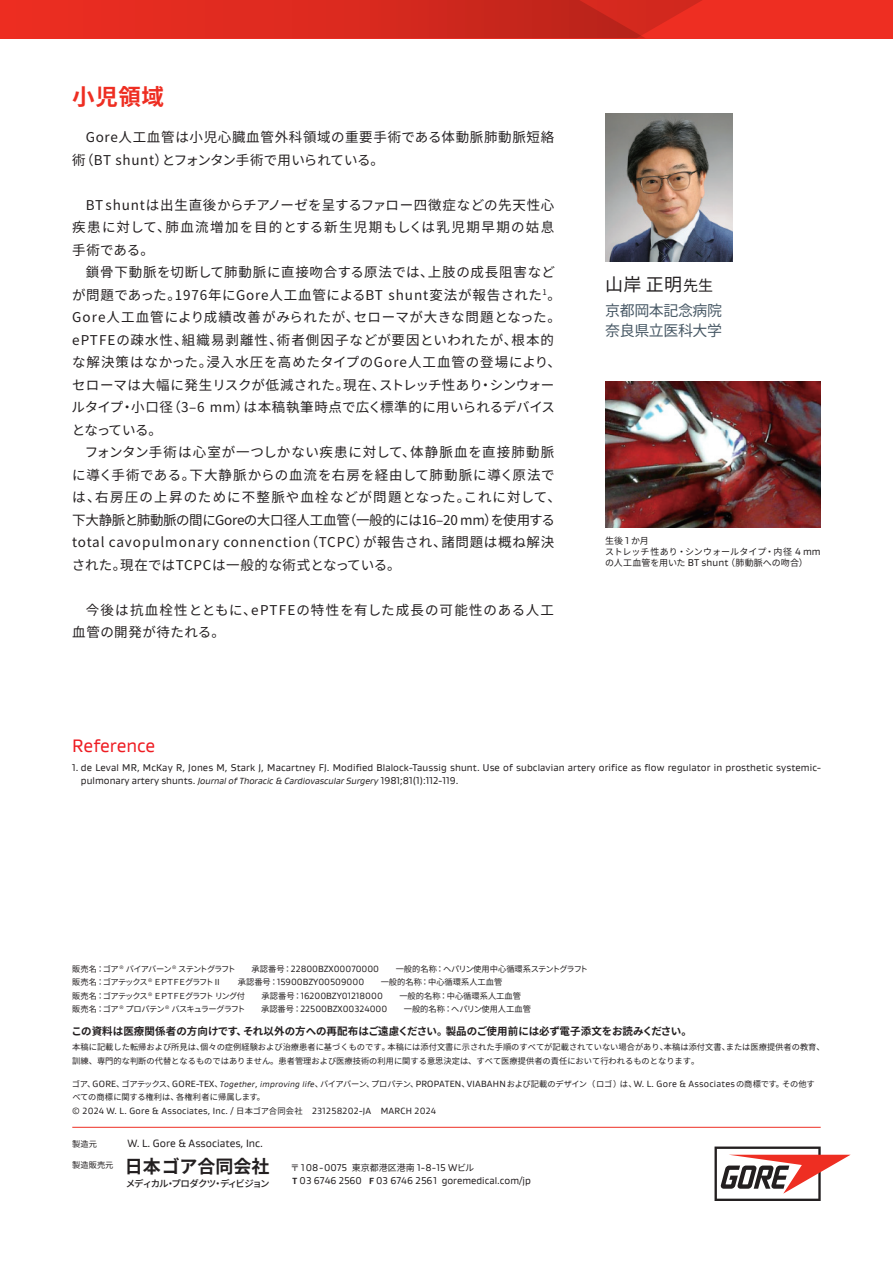
<style>
.page{position:relative;width:893px;height:1263px;background:#fff}
.page>*{position:absolute;margin:0;border:0;box-sizing:border-box;transform-origin:0 0}
.t1{font:700 22.5px "Noto Sans CJ Kjp";color:#ee2e22}
.t2{font:18.15px "Gore Gustan";color:#ee1d23}
.t3{font:700 18px "Noto Sans CJ Kjp";color:#231f20}
.t4{font:18px "Noto Sans CJ Kjp";color:#231f20}
.t5{font:15px/19.5px "Noto Sans CJ Kjp";letter-spacing:-.03em;color:#475865}
.t6{font:13.5px/22.5px "Noto Sans CJ Kjp";letter-spacing:.05em;color:#231f20}
.t7{font:13.5px/22.5px "Noto Sans CJ Kjp";letter-spacing:.075em;color:#231f20}
.t8{font:10.65px "Gore Gustan";color:#231f20}
.t9{font:700 10.5px "Noto Sans CJ Kjp";letter-spacing:-.005em;color:#231f20}
.t10{font:9.9px/13.5px "Gore Gustan";letter-spacing:.01em;color:#231f20}
.t11{font:500 9.45px "Noto Sans CJ Kjp";letter-spacing:-.1em;color:#231f20}
.t12{font:9.15px "Gore Gustan";letter-spacing:.025em;color:#231f20}
.t13{font:9px/10.8px "Noto Sans CJ Kjp";color:#231f20}
.t14{font:8.25px/13.5px "Noto Sans CJ Kjp";letter-spacing:-.035em;color:#231f20}
.t15{font:8.25px/13.5px "Noto Sans CJ Kjp";color:#231f20}
.t16{font:8.25px/13.5px "Noto Sans CJ Kjp";letter-spacing:-.03em;color:#231f20}
.s1{font-size:15px}
.s2{font-family:"Gore Gustan";font-size:9.9px}
.s3{font-style:italic;font-size:9px}
.s4{font-family:"Gore Gustan";font-size:9.15px}
.s5{font-family:"Gore Gustan";font-style:italic}
.s6{font-family:"Noto Sans CJ Kjp";font-size:8.25px}
.s7{font-family:"Noto Sans CJ Kjp";font-size:9px}
.s8{font-weight:700;font-size:9px}
</style>
<div class="page">
<div style="left:0;top:0;width:893px;height:38px;background:#ee2e22"></div>
<svg style="left:171px;top:0;width:531px;height:38px"></svg>
<svg style="left:714px;top:1146px;width:137px;height:55px"></svg>
<hr style="left:892px;top:0;width:1px;height:165px;background:#cdced0">
<hr style="left:72px;top:1127px;width:749px;height:1px;background:#ee2e22">
<img style="left:605px;top:113px;width:128px;height:149px">
<img style="left:605px;top:381px;width:216px;height:147px">
<h1 class="t1" style="left:72px;top:84px;width:93px">小児領域</h1>
<p class="t6" style="left:72px;top:126px;width:483px;text-indent:14px">Gore人工血管は小児心臓血管外科領域の重要手術である体動脈肺動脈短絡術（BT shunt）とフォンタン手術で用いられている。</p>
<p class="t6" style="left:72px;top:194px;width:483px;text-align:justify;text-indent:14px">BT shuntは出生直後からチアノーゼを呈するファロー四徴症などの先天性心疾患に対して、肺血流増加を目的とする新生児期もしくは乳児期早期の姑息手術である。</p>
<p class="t6" style="left:72px;top:261px;width:491px;text-indent:14px">鎖骨下動脈を切断して肺動脈に直接吻合する原法では、上肢の成長阻害などが問題であった。1976年にGore人工血管によるBT shunt変法が報告された<sup>1</sup>。Gore人工血管により成績改善がみられたが、セローマが大きな問題となった。ePTFEの疎水性、組織易剥離性、術者側因子などが要因といわれたが、根本的な解決策はなかった。浸入水圧を高めたタイプのGore人工血管の登場により、セローマは大幅に発生リスクが低減された。現在、ストレッチ性あり・シンウォールタイプ・小口径（3–6 mm）は本稿執筆時点で広く標準的に用いられるデバイスとなっている。</p>
<p class="t6" style="left:72px;top:441px;width:491px;text-indent:13px">フォンタン手術は心室が一つしかない疾患に対して、体静脈血を直接肺動脈に導く手術である。下大静脈からの血流を右房を経由して肺動脈に導く原法では、右房圧の上昇のために不整脈や血栓などが問題となった。これに対して、下大静脈と肺動脈の間にGoreの大口径人工血管（一般的には16–20 mm）を使用するtotal cavopulmonary connenction（TCPC）が報告され、諸問題は概ね解決された。現在ではTCPCは一般的な術式となっている。</p>
<p class="t7" style="left:72px;top:599px;width:483px;text-indent:14px">今後は抗血栓性とともに、ePTFEの特性を有した成長の可能性のある人工血管の開発が待たれる。</p>
<h3 class="t4" style="left:605px;top:274px;width:109px">山岸 正明<span class="s1">先生</span></h3>
<p class="t5" style="left:605px;top:301px;width:118px">京都岡本記念病院奈良県立医科大学</p>
<p class="t13" style="left:605px;top:536px;width:217px">生後 <span class="s2">1</span>か月<br>ストレッチ性あり・シンウォールタイプ・内径 <span class="s2">4 mm</span>の人工血管を用いた <span class="s2">BT shunt</span>（肺動脈への吻合）</p>
<h2 class="t2" style="left:72px;top:734px;width:85px">Reference</h2>
<p class="t10" style="left:81px;top:760px;width:741px;text-indent:-9px">1. de Leval MR, McKay R, Jones M, Stark J, Macartney FJ. Modified Blalock-Taussig shunt. Use of subclavian artery orifice as flow regulator in prosthetic systemic&shy;pulmonary artery shunts. <span class="s3">Journal of Thoracic &amp; Cardiovascular Surgery</span> 1981;81(1):112-119.</p>
<p class="t14" style="left:72px;top:962px;width:517px">販売名：ゴア<sup>®</sup> バイアバーン<sup>®</sup> ステントグラフト　　承認番号：<span class="s4">22800BZX00070000</span>　　一般的名称：ヘパリン使用中心循環系ステントグラフト販売名：ゴアテックス<sup>®</sup> ＥＰＴＦＥグラフトⅡ　　承認番号：<span class="s4">15900BZY00509000</span>　　一般的名称：中心循環系人工血管<br>販売名：ゴアテックス<sup>®</sup> ＥＰＴＦＥグラフトリング付　　承認番号：<span class="s4">16200BZY01218000</span>　　一般的名称：中心循環系人工血管<br>販売名：ゴア<sup>®</sup> プロパテン<sup>®</sup> バスキュラーグラフト　　承認番号：<span class="s4">22500BZX00324000</span>　　一般的名称：へパリン使用人工血管</p>
<p class="t9" style="left:72px;top:1025px;width:622px">この資料は医療関係者の方向けです、それ以外の方への再配布はご遠慮ください。製品のご使用前には必ず電子添文をお読みください。</p>
<p class="t15" style="left:72px;top:1041px;width:754px">本稿に記載した転帰および所見は、個々の症例経験および治療患者に基づくものです。本稿には添付文書に示された手順のすべてが記載されていない場合があり、本稿は添付文書、または医療提供者の教育、訓練、専門的な判断の代替となるものではありません。患者管理および医療技術の利用に関する意思決定は、すべて医療提供者の責任において行われるものとなります。</p>
<p class="t16" style="left:72px;top:1077px;width:744px">ゴア、<span class="s4">GORE</span>、ゴアテックス、<span class="s4">GORE-TEX</span>、<span class="s5">Together</span><span class="s4">,</span> <span class="s5">improving life</span>、バイアバーン、プロパテン、<span class="s4">PROPATEN</span>、<span class="s4">VIABAHN</span>および記載のデザイン（ロゴ）は、<span class="s4">W. L. Gore &amp; Associates</span>の商標です。その他すべての商標に関する権利は、各権利者に帰属します。</p>
<p class="t12" style="left:72px;top:1105px;width:365px">© 2024 W. L. Gore &amp; Associates, Inc. / <span class="s6">日本ゴア合同会社</span> 231258202-JA MARCH 2024</p>
<p class="t15" style="left:72px;top:1138px;width:26px">製造元</p>
<p class="t8" style="left:128px;top:1137px;width:137px">W. L. Gore &amp; Associates, Inc.</p>
<h3 class="t3" style="left:72px;top:1156px;width:199px"><sup>製造販売元</sup> 日本ゴア合同会社</h3>
<p class="t11" style="left:126px;top:1178px;width:145px">メディカル・プロダクツ・ディビジョン</p>
<p class="t10" style="left:291px;top:1160px;width:242px"><span class="s7">〒</span> 108-0075 <span class="s7">東京都港区港南</span> 1-8-15 W<span class="s7">ビル<br></span><span class="s8">T</span> 03 6746 2560 <span class="s8">F</span> 03 6746 2561 goremedical.com/jp</p>
</div>
